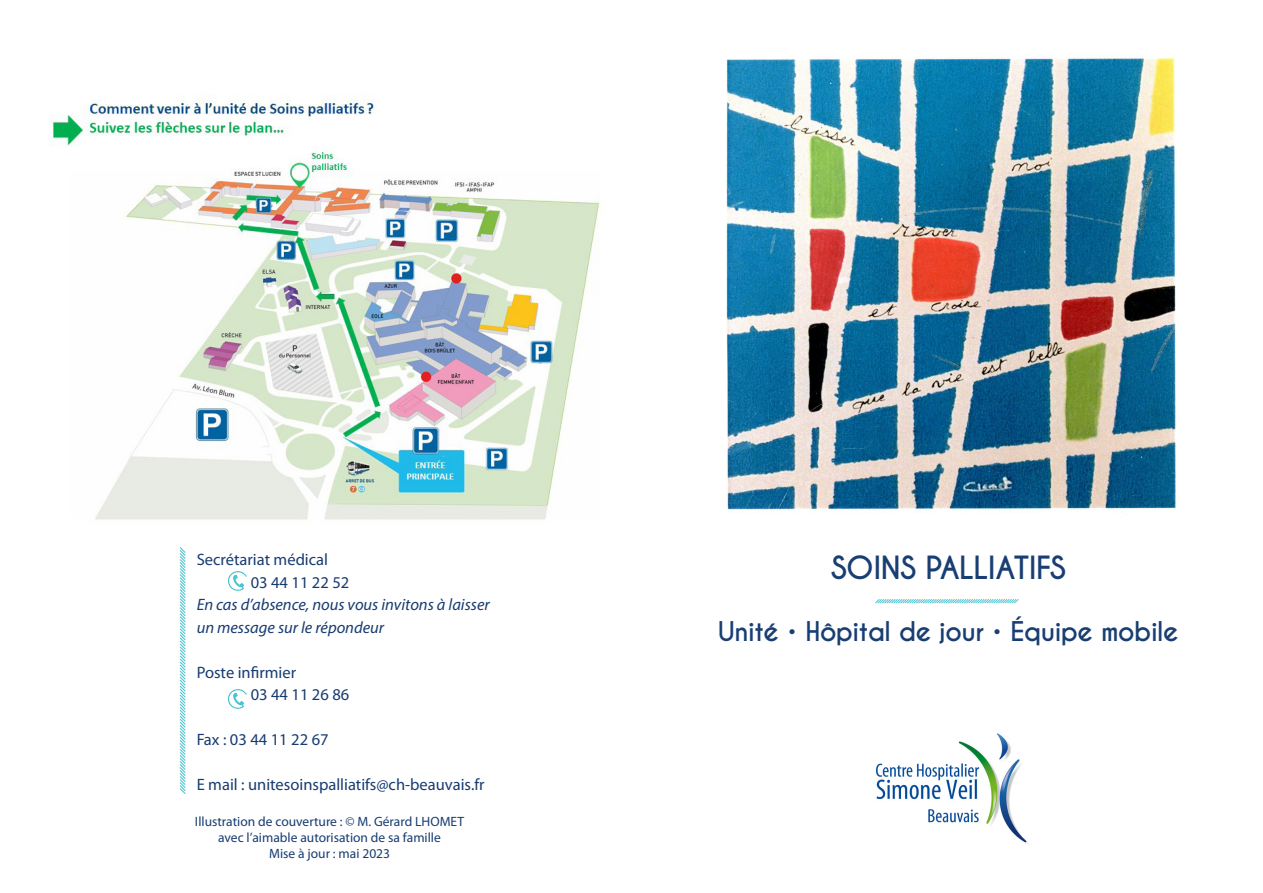
<style>
.page{position:relative;width:1263px;height:893px;background:#fff}
.page>*{position:absolute;margin:0;border:0;box-sizing:border-box;transform-origin:0 0}
.t1{font:700 30px "Caviar Dreams";letter-spacing:-.02em;color:#193e72}
.t2{font:700 25.5px "Caviar Dreams";letter-spacing:-.02em;color:#193e72}
.t3{font:16.5px "Myriad Pro";color:#183c71}
.t4{font:italic 16.5px/22.5px "Myriad Pro";color:#183c71}
.t5{font:13.5px "Myriad Pro";color:#183c71}
</style>
<div class="page">
<img style="left:875px;top:733px;width:154px;height:111px">
<img style="left:726px;top:55px;width:450px;height:460px">
<svg style="left:179px;top:547px;width:7px;height:247px"></svg>
<img style="left:227px;top:571px;width:20px;height:20px">
<img style="left:51px;top:94px;width:551px;height:426px">
<svg style="left:875px;top:599px;width:144px;height:5px"></svg>
<img style="left:227px;top:689px;width:20px;height:20px">
<p class="t3" style="left:197px;top:549px;width:133px">Secrétariat médical</p>
<p class="t3" style="left:251px;top:572px;width:100px">03 44 11 22 52</p>
<p class="t4" style="left:197px;top:593px;width:295px">En cas d’absence, nous vous invitons à laisser un message sur le répondeur</p>
<p class="t3" style="left:197px;top:662px;width:101px">Poste infirmier</p>
<p class="t3" style="left:251px;top:684px;width:100px">03 44 11 26 86</p>
<p class="t3" style="left:197px;top:729px;width:133px">Fax : 03 44 11 22 67</p>
<p class="t3" style="left:197px;top:774px;width:289px">E mail : unitesoinspalliatifs@ch-beauvais.fr</p>
<p class="t5" style="left:195px;top:813px;width:271px">Illustration de couverture : © M. Gérard LHOMET</p>
<p class="t5" style="left:218px;top:829px;width:224px">avec l’aimable autorisation de sa famille</p>
<p class="t5" style="left:269px;top:845px;width:123px">Mise à jour : mai 2023</p>
<p class="t1" style="left:831px;top:550px;width:237px">SOINS PALLIATIFS</p>
<p class="t2" style="left:718px;top:616px;width:462px">Unité • Hôpital de jour • Équipe mobile</p>
</div>
